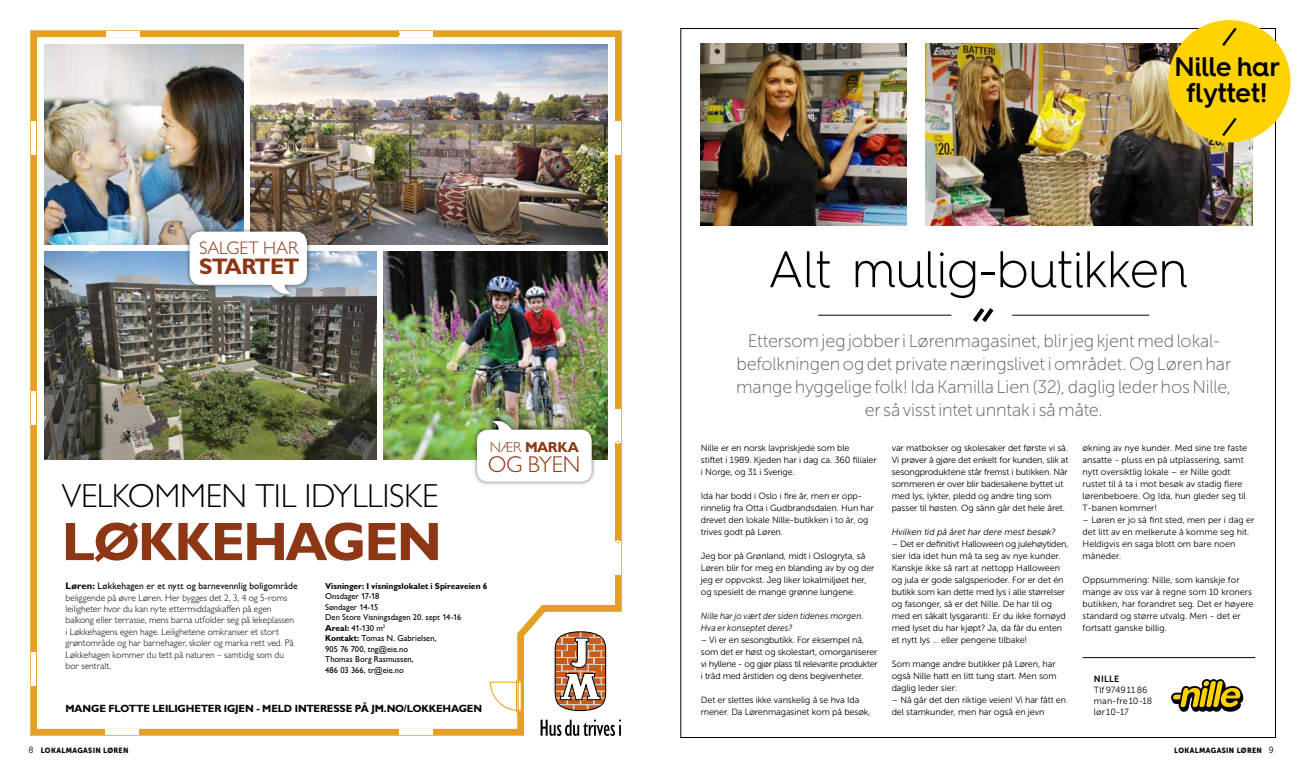
<style>
.page{position:relative;width:1304px;height:766px;background:#fff}
.page>*{position:absolute;margin:0;border:0;box-sizing:border-box;transform-origin:0 0}
.t1{font:700 54.4px "Gill Sansfor JM";letter-spacing:-.035em;color:#8e3716}
.t2{font:300 51.4px "Hurme Geometric Sans 4";letter-spacing:.005em;color:#000}
.t3{font:300 33.4px "Gill Sansfor JM";letter-spacing:-.01em;color:#000}
.t4{font:600 26.9px/25.9px "Hurme Geometric Sans 4";letter-spacing:-.005em;color:#000;text-align:center}
.t5{font:300 22.9px "Gill Sansfor JM";letter-spacing:-.015em;color:#8e3716}
.t6{font:700 22.6px "Gill Sansfor JM";letter-spacing:-.03em;color:#8e3716}
.t7{font:300 18.2px "Gill Sansfor JM";color:#8e3716}
.t8{font:18px/23px "Museo Sans 100";letter-spacing:-.005em;color:#58595b;text-align:center}
.t9{font:700 14.5px "Gill Sansfor JM";letter-spacing:-.03em;color:#8e3716}
.t10{font:700 10.5px "Gill Sansfor JM";letter-spacing:-.01em;color:#000}
.t11{font:300 9.6px/11.5px "Gill Sansfor JM";letter-spacing:.005em;color:#000}
.t12{font:9px/12px "Museo Sans 300";letter-spacing:-.01em;color:#000}
.t13{font:italic 9px/12px "Museo Sans 300";color:#000;scale:.94 1}
.t14{font:italic 9px "Museo Sans 300";color:#000}
.t15{font:9px "Museo Sans 700";color:#000}
.t16{font:8.6px/10.5px "Gill Sansfor JM";color:#000}
.t17{font:700 8.6px "Gill Sansfor JM";letter-spacing:-.01em;color:#000}
.t18{font:7.5px "Museo Sans 900";letter-spacing:.045em;color:#000;scale:.94 1}
.s1{font-weight:300}
.s2{font-weight:700}
.s3{font-weight:400}
.s4{font-family:"Museo Sans 300";font-size:9px}
</style>
<div class="page">
<img style="left:701px;top:43px;width:206px;height:182px">
<img style="left:926px;top:43px;width:326px;height:182px">
<svg style="left:1168px;top:20px;width:122px;height:122px;background:#f5d029"></svg>
<hr style="left:1012px;top:315px;width:137px;height:1px;background:#000">
<hr style="left:818px;top:315px;width:133px;height:1px;background:#000">
<svg style="left:973px;top:308px;width:20px;height:14px"></svg>
<svg style="left:1171px;top:679px;width:72px;height:33px"></svg>
<hr style="left:1083px;top:657px;width:172px;height:1px;background:#000">
<svg style="left:30px;top:30px;width:592px;height:706px"></svg>
<hr style="left:619px;top:409px;width:2px;height:34px;background:#fff">
<hr style="left:615px;top:409px;width:2px;height:34px;background:#fff">
<svg style="left:618px;top:409px;width:1px;height:34px"></svg>
<svg style="left:490px;top:681px;width:26px;height:29px"></svg>
<div style="left:516px;top:679px;width:6px;height:33px;border:1px solid #e4a024"></div>
<div style="left:516px;top:681px;width:6px;height:29px;border:1px solid #e4a024"></div>
<div style="left:518px;top:679px;width:4px;height:33px;border:1px solid #e4a024"></div>
<hr style="left:399px;top:732px;width:34px;height:2px;background:#fff">
<hr style="left:399px;top:729px;width:34px;height:1px;background:#fff">
<svg style="left:399px;top:731px;width:34px;height:1px"></svg>
<hr style="left:400px;top:35px;width:33px;height:2px;background:#fff">
<hr style="left:400px;top:31px;width:33px;height:2px;background:#fff">
<svg style="left:400px;top:34px;width:33px;height:1px"></svg>
<hr style="left:106px;top:732px;width:33px;height:2px;background:#fff">
<hr style="left:106px;top:729px;width:33px;height:1px;background:#fff">
<svg style="left:106px;top:731px;width:33px;height:1px"></svg>
<hr style="left:106px;top:35px;width:34px;height:2px;background:#fff">
<hr style="left:106px;top:31px;width:34px;height:2px;background:#fff">
<svg style="left:106px;top:34px;width:34px;height:1px"></svg>
<hr style="left:35px;top:652px;width:1px;height:33px;background:#fff">
<hr style="left:31px;top:652px;width:1px;height:33px;background:#fff">
<svg style="left:33px;top:652px;width:1px;height:33px"></svg>
<hr style="left:35px;top:391px;width:1px;height:34px;background:#fff">
<hr style="left:31px;top:391px;width:1px;height:34px;background:#fff">
<svg style="left:33px;top:391px;width:1px;height:34px"></svg>
<hr style="left:619px;top:121px;width:2px;height:34px;background:#fff">
<hr style="left:615px;top:121px;width:2px;height:34px;background:#fff">
<svg style="left:618px;top:121px;width:1px;height:34px"></svg>
<hr style="left:35px;top:121px;width:1px;height:34px;background:#fff">
<hr style="left:31px;top:121px;width:1px;height:34px;background:#fff">
<svg style="left:33px;top:121px;width:1px;height:34px"></svg>
<hr style="left:619px;top:540px;width:2px;height:34px;background:#fff">
<hr style="left:615px;top:540px;width:2px;height:34px;background:#fff">
<svg style="left:618px;top:540px;width:1px;height:34px"></svg>
<svg style="left:541px;top:627px;width:80px;height:108px"></svg>
<img style="left:250px;top:44px;width:357px;height:201px">
<img style="left:45px;top:44px;width:199px;height:201px">
<img style="left:384px;top:252px;width:223px;height:207px">
<img style="left:45px;top:252px;width:332px;height:207px">
<div style="left:185px;top:227px;width:126px;height:71px;background:#000;opacity:.5"></div>
<svg style="left:190px;top:231px;width:117px;height:65px"></svg>
<div style="left:473px;top:416px;width:123px;height:70px;background:#000;opacity:.5"></div>
<img style="left:477px;top:418px;width:115px;height:63px">
<h3 class="t7" style="left:199px;top:237px;width:101px">SALGET HAR</h3>
<h3 class="t6" style="left:199px;top:252px;width:102px">STARTET</h3>
<h3 class="t4" style="left:1175px;top:53px;width:107px">N ille har flyttet!</h3>
<h2 class="t2" style="left:768px;top:234px;width:421px">Alt mulig-butikken</h2>
<h3 class="t8" style="left:736px;top:330px;width:497px">Ettersom jeg jobber i Lørenmagasinet, blir jeg kjent med lokal&shy;befolkningen og det private næringslivet i området. Og Løren har mange hyggelige folk! Ida Kamilla Lien (32), daglig leder hos Nille, er så visst intet unntak i så måte.</h3>
<h3 class="t9" style="left:490px;top:438px;width:91px"><span class="s1">NÆR</span> MARKA</h3>
<h3 class="t5" style="left:488px;top:450px;width:94px">OG BYEN</h3>
<p class="t12" style="left:892px;top:442px;width:178px">var matbokser og skolesaker det første vi så.<br>Vi prøver å gjøre det enkelt for kunden, slik at sesongproduktene står fremst i butikken. Når sommeren er over blir badesakene byttet ut med lys, lykter, pledd og andre ting som passer til høsten. Og sånn går det hele året.</p>
<p class="t14" style="left:892px;top:527px;width:166px">Hvilken tid på året har dere mest besøk?</p>
<p class="t12" style="left:892px;top:538px;width:178px">– Det er definitivt Halloween og julehøytiden, sier Ida idet hun må ta seg av nye kunder.<br>Kanskje ikke så rart at nettopp Halloween og jula er gode salgsperioder. For er det én butikk som kan dette med lys i alle størrelser og fasonger, så er det Nille. De har til og med en såkalt lysgaranti: Er du ikke fornøyd med lyset du har kjøpt? Ja, da får du enten et nytt lys … eller pengene tilbake!</p>
<p class="t12" style="left:892px;top:658px;width:166px">Som mange andre butikker på Løren, har også Nille hatt en litt tung start. Men som daglig leder sier:</p>
<p class="t12" style="left:892px;top:694px;width:176px">– Nå går det den riktige veien! Vi har fått en del stamkunder, men har også en jevn</p>
<p class="t12" style="left:1083px;top:442px;width:166px">økning av nye kunder. Med sine tre faste ansatte - pluss en på utplassering, samt nytt oversiktlig lokale – er Nille godt rustet til å ta i mot besøk av stadig flere lørenbeboere. Og Ida, hun gleder seg til T-banen kommer!</p>
<p class="t12" style="left:1083px;top:514px;width:173px">– Løren er jo så fint sted, men per i dag er det litt av en melkerute å komme seg hit.<br>Heldigvis en saga blott om bare noen måneder.</p>
<p class="t12" style="left:1083px;top:574px;width:172px">Oppsummering: Nille, som kanskje for mange av oss var å regne som 10 kroners butikken, har forandret seg. Det er høyere standard og større utvalg. Men - det er fortsatt ganske billig.</p>
<p class="t12" style="left:701px;top:442px;width:177px">Nille er en norsk lavpriskjede som ble<br>stiftet i 1989. Kjeden har i dag ca. 360 filialer i Norge, og 31 i Sverige.</p>
<p class="t12" style="left:701px;top:490px;width:174px">Ida har bodd i Oslo i fire år, men er opp&shy;rinnelig fra Otta i Gudbrandsdalen. Hun har drevet den lokale Nille-butikken i to år, og trives godt på Løren.</p>
<p class="t12" style="left:701px;top:550px;width:175px">Jeg bor på Grønland, midt i Oslogryta, så Løren blir for meg en blanding av by og der jeg er oppvokst. Jeg liker lokalmiljøet her, og spesielt de mange grønne lungene.</p>
<p class="t13" style="left:701px;top:610px;width:175px">Nille har jo vært der siden tidenes morgen.<br>Hva er konseptet deres?</p>
<p class="t12" style="left:701px;top:634px;width:178px">– Vi er en sesongbutikk. For eksempel nå, som det er høst og skolestart, omorganiserer vi hyllene - og gjør plass til relevante produkter i tråd med årstiden og dens begivenheter.</p>
<p class="t12" style="left:701px;top:694px;width:171px">Det er slettes ikke vanskelig å se hva Ida mener. Da Lørenmagasinet kom på besøk,</p>
<h3 class="t3" style="left:62px;top:475px;width:378px">VELKOMMEN TIL IDYLLISKE</h3>
<h1 class="t1" style="left:62px;top:508px;width:382px">LØKKEHAGEN</h1>
<p class="t11" style="left:66px;top:579px;width:234px"><span class="s2">Løren:</span> <span class="s3">Løkkehagen er et nytt og barnevennlig boligområde </span>beliggende på øvre Løren. Her bygges det 2, 3, 4 og 5-roms leiligheter hvor du kan nyte ettermiddagskaffen på egen balkong eller terrasse, mens barna utfolder seg på lekeplassen i Løkkehagens egen hage. Leilighetene omkranser et stort grøntområde og har barnehager, skoler og marka rett ved. På Løkkehagen kommer du tett på naturen – samtidig som du bor sentralt.</p>
<p class="t17" style="left:325px;top:580px;width:164px">Visninger: I visningslokalet i Spireaveien 6</p>
<p class="t16" style="left:325px;top:591px;width:138px">Onsdager 17-18<br>Søndager 14-15<br>Den Store Visningsdagen 20. sept 14-16<br><span class="s2">Areal:</span> 41-130 m<sup>2<br></sup><span class="s2">Kontakt:</span> Tomas N. Gabrielsen,<br>905 76 700, tng@eie.no<br>Thomas Borg Rasmussen,<br>486 03 366, tr@eie.no</p>
<p class="t15" style="left:1094px;top:674px;width:13px">Nille</p>
<p class="t12" style="left:1094px;top:684px;width:60px;line-height:11px">Tlf 9749 11 86 man-fre 10-18</p>
<p class="t10" style="left:66px;top:702px;width:418px">MANGE FLOTTE LEILIGHETER IGJEN - MELD INTERESSE PÅ JM.NO/LOKKEHAGEN</p>
<p class="t12" style="left:1094px;top:706px;width:37px">lør 10-17</p>
<p class="t18" style="left:28px;top:745px;width:108px"><span class="s4">8</span> LOKALMAGASIN LØREN</p>
<p class="t18" style="left:1174px;top:745px;width:107px">LOKALMAGASIN LØREN <span class="s4">9</span></p>
</div>
